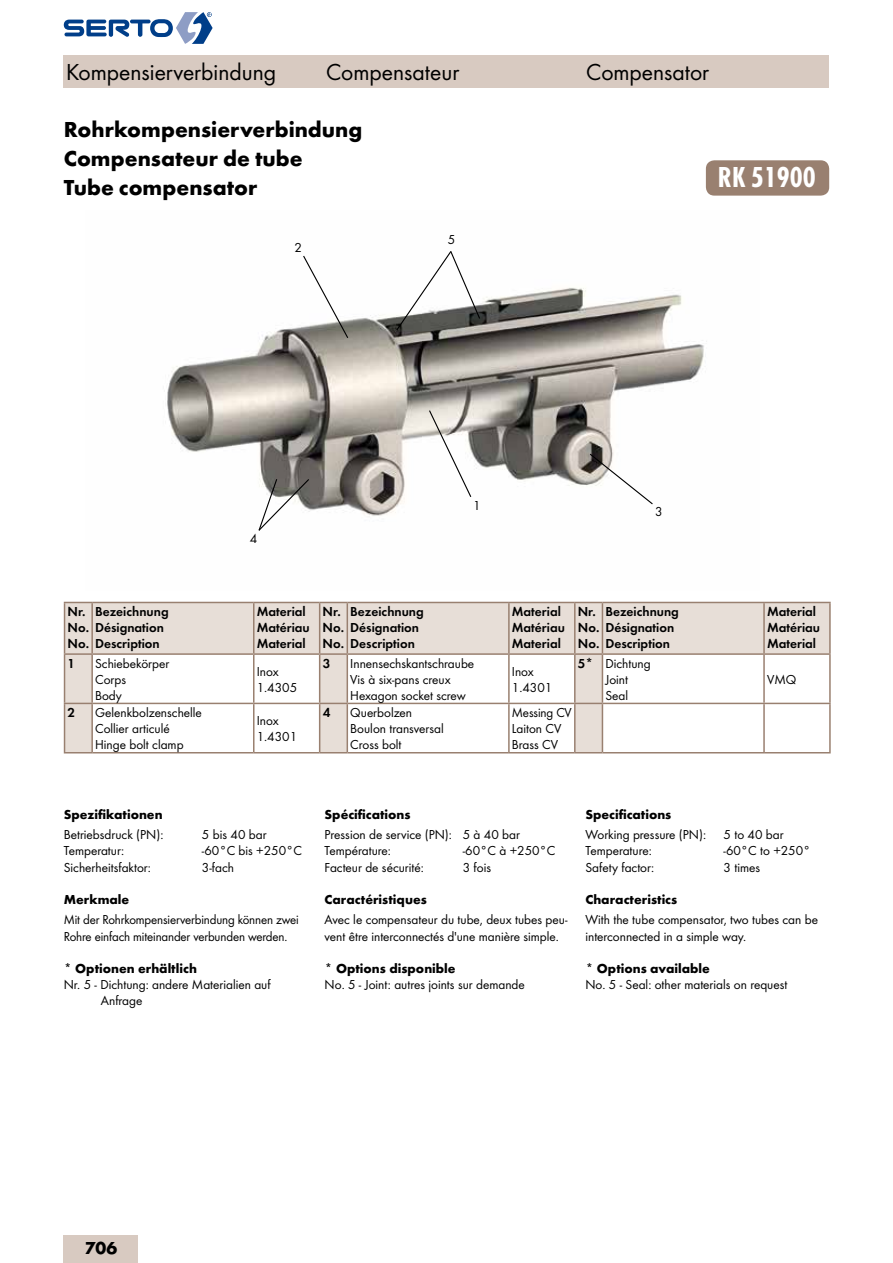
<style>
.page{position:relative;width:893px;height:1263px;background:#fff}
.page>*{position:absolute;margin:0;border:0;box-sizing:border-box;transform-origin:0 0}
.t1{font:700 30px "Futura Con";color:#fff}
.t2{font:24px "Futura Boo";color:#000}
.t3{font:700 22.5px/28.8px "Futura";color:#000}
.t4{font:700 18px "Futura";color:#000}
.t5{font:13.5px/16.2px "Futura Boo";color:#000}
.t6{font:13.5px/16.2px "Futura Dem";color:#000}
.t7{font:700 13.5px "Futura";color:#000}
.s1{font-family:"Futura Dem"}
</style>
<div class="page">
<svg style="left:64px;top:12px;width:149px;height:32px"></svg>
<img style="left:167px;top:287px;width:540px;height:230px">
<svg style="left:302px;top:256px;width:47px;height:83px"></svg>
<svg style="left:257px;top:478px;width:53px;height:53px"></svg>
<svg style="left:589px;top:453px;width:65px;height:52px"></svg>
<svg style="left:428px;top:409px;width:44px;height:89px"></svg>
<svg style="left:395px;top:251px;width:86px;height:81px"></svg>
<div style="left:64px;top:55px;width:765px;height:33px;background:#d8cac1"></div>
<div style="left:706px;top:160px;width:123px;height:36px;background:#998070;border-radius:9px"></div>
<svg style="left:65px;top:603px;width:764px;height:149px"></svg>
<svg style="left:64px;top:602px;width:28px;height:1px"></svg>
<hr style="left:64px;top:603px;width:1px;height:50px;background:#998070">
<hr style="left:92px;top:602px;width:162px;height:1px;background:#998070">
<hr style="left:91px;top:603px;width:2px;height:50px;background:#998070">
<hr style="left:254px;top:602px;width:66px;height:1px;background:#998070">
<hr style="left:253px;top:603px;width:1px;height:50px;background:#998070">
<svg style="left:320px;top:602px;width:27px;height:1px"></svg>
<hr style="left:319px;top:603px;width:1px;height:50px;background:#998070">
<hr style="left:347px;top:602px;width:162px;height:1px;background:#998070">
<hr style="left:347px;top:603px;width:1px;height:50px;background:#998070">
<hr style="left:509px;top:602px;width:66px;height:1px;background:#998070">
<hr style="left:508px;top:603px;width:2px;height:50px;background:#998070">
<svg style="left:575px;top:602px;width:27px;height:1px"></svg>
<hr style="left:574px;top:603px;width:2px;height:50px;background:#998070">
<hr style="left:602px;top:602px;width:162px;height:1px;background:#998070">
<hr style="left:602px;top:603px;width:1px;height:50px;background:#998070">
<hr style="left:764px;top:602px;width:67px;height:1px;background:#998070">
<hr style="left:763px;top:603px;width:2px;height:50px;background:#998070">
<hr style="left:829px;top:603px;width:2px;height:50px;background:#998070">
<hr style="left:64px;top:653px;width:28px;height:2px;background:#998070">
<hr style="left:64px;top:655px;width:1px;height:48px;background:#998070">
<hr style="left:92px;top:653px;width:162px;height:2px;background:#998070">
<hr style="left:91px;top:655px;width:2px;height:48px;background:#998070">
<hr style="left:254px;top:653px;width:66px;height:2px;background:#998070">
<hr style="left:253px;top:655px;width:1px;height:48px;background:#998070">
<hr style="left:320px;top:653px;width:27px;height:2px;background:#998070">
<hr style="left:319px;top:655px;width:1px;height:48px;background:#998070">
<hr style="left:347px;top:653px;width:162px;height:2px;background:#998070">
<hr style="left:347px;top:655px;width:1px;height:48px;background:#998070">
<hr style="left:509px;top:653px;width:66px;height:2px;background:#998070">
<hr style="left:508px;top:655px;width:2px;height:48px;background:#998070">
<hr style="left:575px;top:653px;width:27px;height:2px;background:#998070">
<hr style="left:574px;top:655px;width:2px;height:48px;background:#998070">
<hr style="left:602px;top:653px;width:162px;height:2px;background:#998070">
<hr style="left:602px;top:655px;width:1px;height:48px;background:#998070">
<hr style="left:764px;top:653px;width:67px;height:2px;background:#998070">
<hr style="left:763px;top:655px;width:2px;height:48px;background:#998070">
<hr style="left:829px;top:655px;width:2px;height:48px;background:#998070">
<svg style="left:64px;top:703px;width:28px;height:1px"></svg>
<hr style="left:64px;top:704px;width:1px;height:48px;background:#998070">
<hr style="left:92px;top:703px;width:162px;height:1px;background:#998070">
<hr style="left:91px;top:704px;width:2px;height:48px;background:#998070">
<hr style="left:254px;top:703px;width:66px;height:1px;background:#998070">
<hr style="left:253px;top:704px;width:1px;height:48px;background:#998070">
<svg style="left:320px;top:703px;width:27px;height:1px"></svg>
<hr style="left:319px;top:704px;width:1px;height:48px;background:#998070">
<hr style="left:347px;top:703px;width:162px;height:1px;background:#998070">
<hr style="left:347px;top:704px;width:1px;height:48px;background:#998070">
<hr style="left:509px;top:703px;width:66px;height:1px;background:#998070">
<hr style="left:508px;top:704px;width:2px;height:48px;background:#998070">
<svg style="left:575px;top:703px;width:27px;height:1px"></svg>
<hr style="left:574px;top:704px;width:2px;height:48px;background:#998070">
<hr style="left:602px;top:703px;width:162px;height:1px;background:#998070">
<hr style="left:602px;top:704px;width:1px;height:48px;background:#998070">
<hr style="left:764px;top:703px;width:67px;height:1px;background:#998070">
<hr style="left:763px;top:704px;width:2px;height:48px;background:#998070">
<hr style="left:829px;top:704px;width:2px;height:48px;background:#998070">
<svg style="left:64px;top:752px;width:28px;height:1px"></svg>
<hr style="left:92px;top:752px;width:162px;height:1px;background:#998070">
<hr style="left:254px;top:752px;width:66px;height:1px;background:#998070">
<svg style="left:320px;top:752px;width:27px;height:1px"></svg>
<hr style="left:347px;top:752px;width:162px;height:1px;background:#998070">
<hr style="left:509px;top:752px;width:66px;height:1px;background:#998070">
<svg style="left:575px;top:752px;width:27px;height:1px"></svg>
<hr style="left:602px;top:752px;width:162px;height:1px;background:#998070">
<hr style="left:764px;top:752px;width:67px;height:1px;background:#998070">
<div style="left:64px;top:1235px;width:74px;height:28px;background:#d8cac1"></div>
<h2 class="t2" style="left:66px;top:58px;width:211px">Kompensierverbindung</h2>
<h2 class="t2" style="left:326px;top:58px;width:135px">Compensateur</h2>
<h2 class="t2" style="left:586px;top:58px;width:124px">Compensator</h2>
<h3 class="t3" style="left:64px;top:115px;width:300px">Rohrkompensierverbindung<br>Compensateur de tube<br>Tube compensator</h3>
<h1 class="t1" style="left:718px;top:160px;width:99px">RK 51900</h1>
<p class="t5" style="left:295px;top:239px;width:9px">2</p>
<p class="t5" style="left:448px;top:232px;width:9px">5</p>
<p class="t5" style="left:250px;top:530px;width:9px">4</p>
<p class="t5" style="left:473px;top:497px;width:9px">1</p>
<p class="t5" style="left:655px;top:503px;width:9px">3</p>
<p class="t6" style="left:95px;top:603px;width:75px">Bezeichnung</p>
<p class="t6" style="left:257px;top:603px;width:55px">Material<br>Matériau<br>Material</p>
<p class="t6" style="left:323px;top:603px;width:98px">Nr.<br>No. Désignation<br>No. Description</p>
<p class="t6" style="left:350px;top:603px;width:75px">Bezeichnung</p>
<p class="t6" style="left:512px;top:603px;width:55px">Material<br>Matériau<br>Material</p>
<p class="t6" style="left:578px;top:603px;width:98px">Nr.<br>No. Désignation<br>No. Description</p>
<p class="t6" style="left:605px;top:603px;width:75px">Bezeichnung</p>
<p class="t6" style="left:767px;top:603px;width:55px">Material<br>Matériau<br>Material</p>
<p class="t6" style="left:68px;top:603px;width:98px">Nr.<br>No. Désignation<br>No. Description</p>
<p class="t6" style="left:68px;top:655px;width:9px">1</p>
<p class="t5" style="left:95px;top:655px;width:76px">Schiebekörper<br>Corps<br>Body</p>
<p class="t5" style="left:257px;top:663px;width:42px">Inox<br>1.4305</p>
<p class="t6" style="left:68px;top:704px;width:9px">2</p>
<p class="t5" style="left:95px;top:704px;width:108px">Gelenkbolzenschelle<br>Collier articulé<br>Hinge bolt clamp</p>
<p class="t5" style="left:257px;top:712px;width:42px">Inox<br>1.4301</p>
<p class="t6" style="left:323px;top:655px;width:9px">3</p>
<p class="t5" style="left:350px;top:655px;width:125px">Innensechskantschraube<br>Vis à six-pans creux<br>Hexagon socket screw</p>
<p class="t5" style="left:512px;top:663px;width:42px">Inox<br>1.4301</p>
<p class="t5" style="left:578px;top:655px;width:74px;text-align:center"><span class="s1">5*</span> Dichtung<br>Joint<br>Seal</p>
<p class="t6" style="left:323px;top:704px;width:9px">4</p>
<p class="t5" style="left:350px;top:704px;width:95px">Querbolzen<br>Boulon transversal<br>Cross bolt</p>
<p class="t5" style="left:512px;top:704px;width:61px">Messing CV<br>Laiton CV<br>Brass CV</p>
<p class="t5" style="left:767px;top:671px;width:31px">VMQ</p>
<p class="t7" style="left:64px;top:806px;width:100px">Spezifikationen</p>
<p class="t5" style="left:64px;top:826px;width:101px">Betriebsdruck (PN):</p>
<p class="t5" style="left:202px;top:826px;width:66px">5 bis 40 bar</p>
<p class="t5" style="left:64px;top:843px;width:62px">Temperatur:</p>
<p class="t5" style="left:202px;top:843px;width:102px">-60°C bis +250°C</p>
<p class="t5" style="left:64px;top:859px;width:89px">Sicherheitsfaktor:</p>
<p class="t5" style="left:202px;top:859px;width:34px">3-fach</p>
<p class="t7" style="left:64px;top:891px;width:67px">Merkmale</p>
<p class="t5" style="left:64px;top:912px;width:237px">Mit der Rohrkompensierverbindung können zwei<br>Rohre einfach miteinander verbunden werden.</p>
<p class="t7" style="left:64px;top:960px;width:135px">* Optionen erhältlich</p>
<p class="t5" style="left:101px;top:976px;width:171px;text-indent:-37px">Nr. 5 - Dichtung: andere Materialien auf<br>Anfrage</p>
<p class="t7" style="left:325px;top:806px;width:87px">Spécifications</p>
<p class="t5" style="left:325px;top:826px;width:197px">Pression de service (PN): 5 à 40 bar<br>Température:</p>
<p class="t5" style="left:463px;top:843px;width:94px">-60°C à +250°C</p>
<p class="t5" style="left:325px;top:859px;width:101px">Facteur de sécurité:</p>
<p class="t5" style="left:463px;top:859px;width:30px">3 fois</p>
<p class="t7" style="left:325px;top:891px;width:104px">Caractéristiques</p>
<p class="t5" style="left:325px;top:912px;width:244px">Avec le compensateur du tube, deux tubes peu&shy;vent être interconnectés d'une manière simple.</p>
<p class="t7" style="left:325px;top:960px;width:133px">* Options disponible</p>
<p class="t5" style="left:325px;top:976px;width:202px">No. 5 - Joint: autres joints sur demande</p>
<p class="t7" style="left:585px;top:806px;width:87px">Specifications</p>
<p class="t5" style="left:585px;top:826px;width:122px">Working pressure (PN):</p>
<p class="t5" style="left:724px;top:826px;width:61px">5 to 40 bar</p>
<p class="t5" style="left:585px;top:843px;width:68px">Temperature:</p>
<p class="t5" style="left:724px;top:843px;width:88px">-60°C to +250°</p>
<p class="t5" style="left:585px;top:859px;width:70px">Safety factor:</p>
<p class="t5" style="left:724px;top:859px;width:38px">3 times</p>
<p class="t7" style="left:585px;top:891px;width:93px">Characteristics</p>
<p class="t5" style="left:585px;top:912px;width:234px">With the tube compensator, two tubes can be interconnected in a simple way.</p>
<p class="t7" style="left:585px;top:960px;width:126px">* Options available</p>
<p class="t5" style="left:585px;top:976px;width:203px">No. 5 - Seal: other materials on request</p>
<h3 class="t4" style="left:85px;top:1237px;width:34px">706</h3>
</div>
